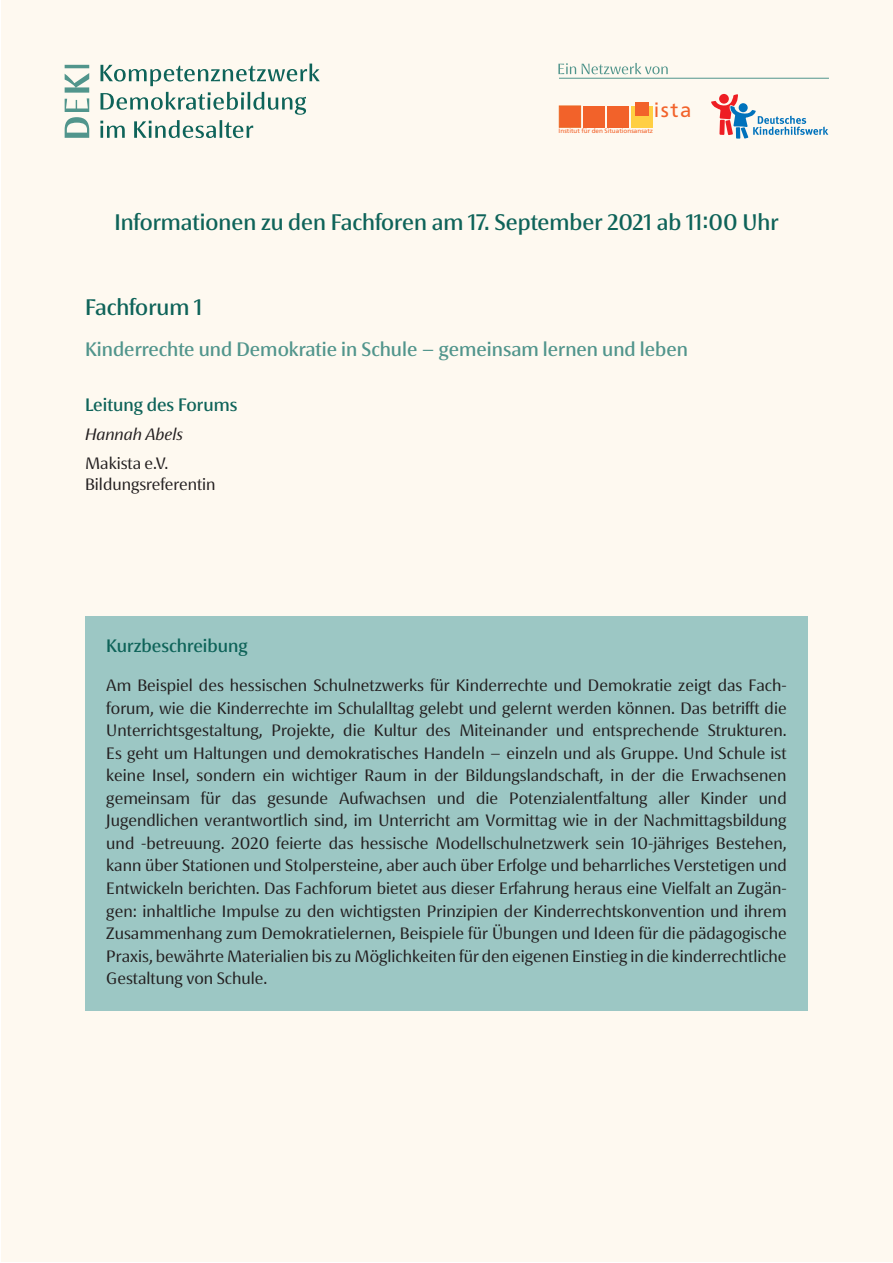
<style>
.page{position:relative;width:893px;height:1263px;background:#fff}
.page>*{position:absolute;margin:0;border:0;box-sizing:border-box;transform-origin:0 0}
.t1{font:600 22.5px "Koning Display";color:#0e6359}
.t2{font:20.4px "Frutiger Neue 1450 Pro";color:#f2622a}
.t3{font:600 19.5px "Koning Display";color:#51958c}
.t4{font:600 18px "Koning Display";color:#0e6359}
.t5{font:16.5px/22.5px "Koning Display";color:#231f20}
.t6{font:italic 16.5px "Koning Display";color:#231f20}
.t7{font:6.3px "Frutiger Neue 1450 Pro";color:#f2622a}
</style>
<div class="page">
<div style="left:1px;top:1px;width:891px;height:1261px;background:#fef9f0"></div>
<svg style="left:65px;top:65px;width:24px;height:73px"></svg>
<svg style="left:100px;top:92px;width:206px;height:46px"></svg>
<svg style="left:101px;top:64px;width:219px;height:22px"></svg>
<svg style="left:558px;top:63px;width:18px;height:11px"></svg>
<svg style="left:582px;top:63px;width:86px;height:11px"></svg>
<hr style="left:559px;top:78px;width:270px;height:1px;background:#51958c">
<div style="left:559px;top:106px;width:22px;height:21px;background:#f2622a;border:1px solid #eb6823"></div>
<div style="left:583px;top:106px;width:22px;height:21px;background:#f2622a"></div>
<div style="left:607px;top:106px;width:22px;height:21px;background:#f2622a"></div>
<div style="left:631px;top:106px;width:22px;height:21px;background:#ffcf43"></div>
<div style="left:635px;top:102px;width:13px;height:13px;background:#f2622a"></div>
<svg style="left:711px;top:94px;width:117px;height:45px"></svg>
<div style="left:85px;top:617px;width:723px;height:394px;background:#9cc7c4"></div>
<p class="t2" style="left:654px;top:94px;width:39px">ista</p>
<p class="t7" style="left:559px;top:127px;width:96px">Institut für den Situationsansatz</p>
<h1 class="t1" style="left:114px;top:208px;width:666px">Informationen zu den Fachforen am 17. September 2021 ab 11:00 Uhr</h1>
<h1 class="t1" style="left:85px;top:293px;width:119px">Fachforum 1</h1>
<p class="t3" style="left:85px;top:336px;width:604px">Kinderrechte und Demokratie in Schule – gemeinsam lernen und leben</p>
<p class="t4" style="left:85px;top:394px;width:154px">Leitung des Forums</p>
<p class="t6" style="left:85px;top:424px;width:100px">Hannah Abels</p>
<p class="t5" style="left:85px;top:453px;width:132px;line-height:20.5px">Makista e.V.<br>Bildungsreferentin</p>
<p class="t4" style="left:106px;top:634px;width:143px">Kurzbeschreibung</p>
<p class="t5" style="left:106px;top:674px;width:682px;text-align:justify">Am Beispiel des hessischen Schulnetzwerks für Kinderrechte und Demokratie zeigt das Fach&shy;forum, wie die Kinderrechte im Schulalltag gelebt und gelernt werden können. Das betrifft die Unterrichtsgestaltung, Projekte, die Kultur des Miteinander und entsprechende Strukturen.<br>Es geht um Haltungen und demokratisches Handeln - einzeln und als Gruppe. Und Schule ist keine Insel, sondern ein wichtiger Raum in der Bildungslandschaft, in der die Erwachsenen gemeinsam für das gesunde Aufwachsen und die Potenzialentfaltung aller Kinder und Jugendlichen verantwortlich sind, im Unterricht am Vormittag wie in der Nachmittagsbildung und -betreuung. 2020 feierte das hessische Modellschulnetzwerk sein 10-jähriges Bestehen, kann über Stationen und Stolpersteine, aber auch über Erfolge und beharrliches Verstetigen und Entwickeln berichten. Das Fachforum bietet aus dieser Erfahrung heraus eine Vielfalt an Zugän&shy;gen: inhaltliche Impulse zu den wichtigsten Prinzipien der Kinderrechtskonvention und ihrem Zusammenhang zum Demokratielernen, Beispiele für Übungen und Ideen für die pädagogische Praxis, bewährte Materialien bis zu Möglichkeiten für den eigenen Einstieg in die kinderrechtliche Gestaltung von Schule.</p>
</div>
